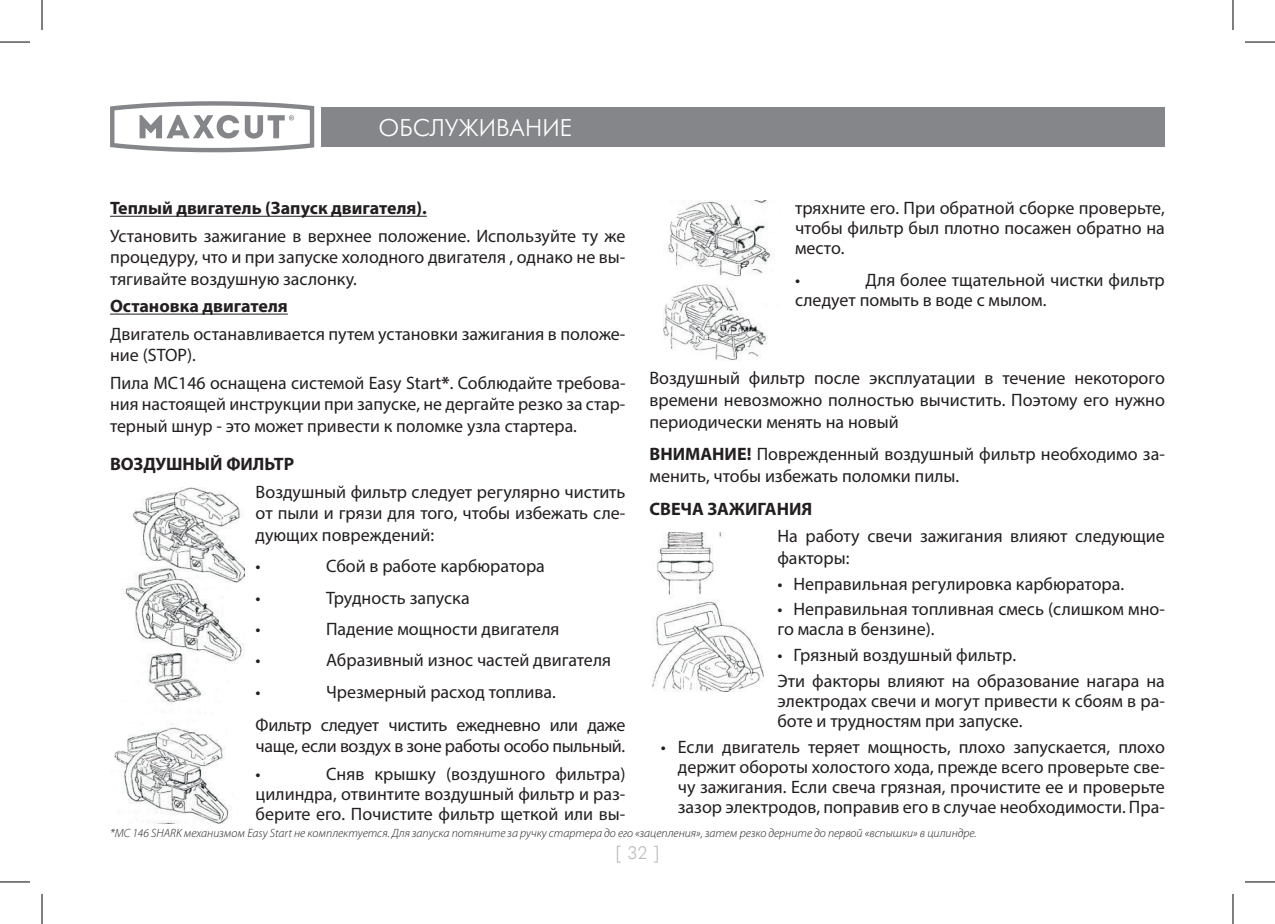
<style>
.page{position:relative;width:1275px;height:924px;background:#fff}
.page>*{position:absolute;margin:0;border:0;box-sizing:border-box;transform-origin:0 0}
.t1{font:24px "Futuris Cyrillic";color:#fff}
.t2{font:18px/21.6px "Myriad Pro";color:#231f20;text-align:justify}
.t3{font:700 18px "Myriad Pro";color:#231f20}
.t4{font:18px/27.2px "Myriad Pro";letter-spacing:-.02em;color:#231f20}
.t5{font:18px "Futuris Cyrillic";color:#bcbdc0}
.t6{font:italic 300 12px "Myriad Pro";color:#231f20}
.s1{font-weight:700}
</style>
<div class="page">
<svg style="left:110px;top:101px;width:204px;height:51px"></svg>
<div style="left:322px;top:107px;width:843px;height:39px;background:#848689"></div>
<hr style="left:110px;top:216px;width:317px;height:1px;background:#231f20">
<hr style="left:110px;top:313px;width:178px;height:1px;background:#231f20">
<img style="left:114px;top:487px;width:130px;height:336px">
<img style="left:652px;top:532px;width:112px;height:159px">
<img style="left:663px;top:201px;width:109px;height:159px">
<hr style="left:0;top:42px;width:30px;height:1px;background:#000">
<hr style="left:1245px;top:42px;width:30px;height:1px;background:#000">
<hr style="left:0;top:881px;width:30px;height:1px;background:#000">
<hr style="left:1245px;top:881px;width:30px;height:1px;background:#000">
<hr style="left:42px;top:0;width:1px;height:30px;background:#000">
<hr style="left:42px;top:893px;width:1px;height:30px;background:#000">
<hr style="left:1232px;top:0;width:1px;height:30px;background:#000">
<hr style="left:1232px;top:893px;width:1px;height:30px;background:#000">
<h1 class="t1" style="left:378px;top:115px;width:195px">ОБСЛУЖИВАНИЕ</h1>
<p class="t2" style="left:795px;top:198px;width:371px;line-height:20px">тряхните его. При обратной сборке проверьте, чтобы фильтр был плотно посажен обратно на место.</p>
<p class="t2" style="left:795px;top:268px;width:7px">•</p>
<p class="t3" style="left:110px;top:196px;width:318px">Теплый двигатель (Запуск двигателя).</p>
<p class="t2" style="left:110px;top:224px;width:517px">Установить зажигание в верхнее положение. Используйте ту же процедуру, что и при запуске холодного двигателя , однако не вы&shy;тягивайте воздушную заслонку.</p>
<p class="t3" style="left:110px;top:294px;width:179px">Остановка двигателя</p>
<p class="t2" style="left:110px;top:322px;width:517px">Двигатель останавливается путем установки зажигания в положе&shy;ние (STOP).</p>
<p class="t2" style="left:110px;top:371px;width:517px">Пила MC146 оснащена системой Easy Start<span class="s1">*</span>. Соблюдайте требова&shy;ния настоящей инструкции при запуске, не дергайте резко за стар&shy;терный шнур - это может привести к поломке узла стартера.</p>
<p class="t3" style="left:110px;top:452px;width:155px">ВОЗДУШНЫЙ ФИЛЬТР</p>
<p class="t2" style="left:256px;top:480px;width:371px">Воздушный фильтр следует регулярно чистить от пыли и грязи для того, чтобы избежать сле&shy;дующих повреждений:</p>
<p class="t2" style="left:256px;top:555px;width:7px">•</p>
<p class="t2" style="left:326px;top:555px;width:220px">Сбой в работе карбюратора</p>
<p class="t2" style="left:256px;top:586px;width:7px">•</p>
<p class="t2" style="left:326px;top:586px;width:145px">Трудность запуска</p>
<p class="t2" style="left:256px;top:617px;width:7px">•</p>
<p class="t2" style="left:326px;top:617px;width:235px">Падение мощности двигателя</p>
<p class="t2" style="left:256px;top:649px;width:7px">•</p>
<p class="t2" style="left:326px;top:649px;width:286px">Абразивный износ частей двигателя</p>
<p class="t2" style="left:256px;top:680px;width:7px">•</p>
<p class="t2" style="left:795px;top:269px;width:371px;line-height:20px;text-indent:70px">Для более тщательной чистки фильтр следует помыть в воде с мылом.</p>
<p class="t2" style="left:649px;top:367px;width:517px">Воздушный фильтр после эксплуатации в течение некоторого времени невозможно полностью вычистить. Поэтому его нужно периодически менять на новый</p>
<p class="t2" style="left:649px;top:443px;width:517px"><span class="s1">ВНИМАНИЕ!</span> Поврежденный воздушный фильтр необходимо за&shy;менить, чтобы избежать поломки пилы.</p>
<p class="t3" style="left:649px;top:497px;width:164px">СВЕЧА ЗАЖИГАНИЯ</p>
<p class="t2" style="left:777px;top:525px;width:389px">На работу свечи зажигания влияют следующие факторы:</p>
<p class="t2" style="left:777px;top:572px;width:348px">• Неправильная регулировка карбюратора.</p>
<p class="t2" style="left:777px;top:598px;width:389px;line-height:20px">• Неправильная топливная смесь (слишком мно&shy;го масла в бензине).</p>
<p class="t2" style="left:777px;top:641px;width:389px;line-height:25.6px">• Грязный воздушный фильтр.<br>Эти факторы влияют на образование нагара на</p>
<p class="t2" style="left:777px;top:690px;width:389px;line-height:20px">электродах свечи и могут привести к сбоям в ра&shy;боте и трудностям при запуске.</p>
<p class="t2" style="left:678px;top:735px;width:488px;line-height:20px;text-indent:-17px">• Если двигатель теряет мощность, плохо запускается, плохо держит обороты холостого хода, прежде всего проверьте све&shy;чу зажигания. Если свеча грязная, прочистите ее и проверьте зазор электродов, поправив его в случае необходимости. Пра-</p>
<p class="t6" style="left:110px;top:825px;width:868px">*MC 146 SHARK механизмом Easy Start не комплектуется. Для запуска потяните за ручку стартера до его «зацепления», затем резко дерните до первой «вспышки» в цилиндре.</p>
<p class="t2" style="left:256px;top:674px;width:371px;line-height:33px;text-align:center">Чрезмерный расход топлива.<br>Фильтр следует чистить ежедневно или даже</p>
<p class="t4" style="left:256px;top:732px;width:371px">чаще, если воздух в зоне работы особо пыльный. •</p>
<p class="t2" style="left:256px;top:763px;width:371px;line-height:20px;text-indent:70px">Сняв крышку (воздушного фильтра) цилиндра, отвинтите воздушный фильтр и раз&shy;берите его. Почистите фильтр щеткой или вы-</p>
<p class="t5" style="left:615px;top:843px;width:45px">[ 32 ]</p>
</div>
